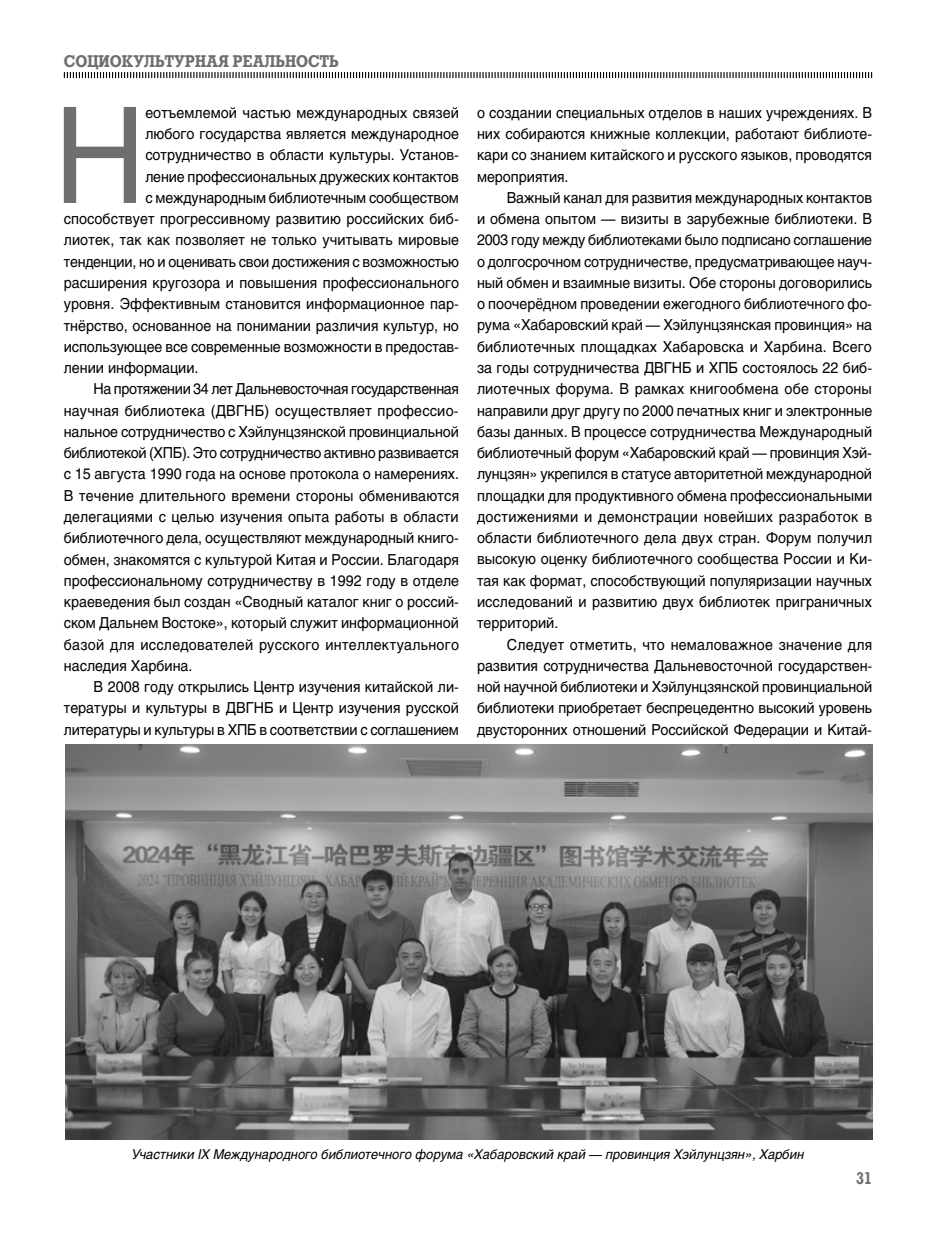
<style>
.page{position:relative;width:936px;height:1234px;background:#fff}
.page>*{position:absolute;margin:0;border:0;box-sizing:border-box;transform-origin:0 0}
.t1{font:132.15px "Helios C";color:#706f6f;scale:.95 1}
.t2{font:700 16.5px "Rodeo C";color:#706f6f;scale:.9 1}
.t3{font:15px/21.3px "Helios C";color:#000;text-align:justify;scale:.95 1}
.t4{font:15px "Helios C";letter-spacing:-.025em;color:#000;scale:.95 1}
.t5{font:15px "Helios C";letter-spacing:.02em;color:#000;scale:.95 1}
.t6{font:italic 13.5px "Helios C";color:#000;scale:.95 1}
</style>
<div class="page">
<svg style="left:63px;top:72px;width:809px;height:7px"></svg>
<img style="left:65px;top:744px;width:807px;height:394px">
<p class="t2" style="left:64px;top:51px;width:307px">СОЦИОКУЛЬТУРНАЯ РЕАЛЬНОСТЬ</p>
<h1 class="t1" style="left:54px;top:77px;width:97px">Н</h1>
<p class="t3" style="left:145px;top:102px;width:331px">еотъемлемой частью международных связей</p>
<p class="t3" style="left:145px;top:123px;width:331px">любого государства является международное</p>
<p class="t3" style="left:145px;top:144px;width:331px">сотрудничество в области культуры. Установ-</p>
<p class="t3" style="left:145px;top:165px;width:331px">ление профессиональных дружеских контактов</p>
<p class="t3" style="left:145px;top:187px;width:331px">с международным библиотечным сообществом</p>
<p class="t3" style="left:64px;top:208px;width:417px">способствует прогрессивному развитию российских биб-</p>
<p class="t3" style="left:64px;top:229px;width:417px">лиотек, так как позволяет не только учитывать мировые</p>
<p class="t3" style="left:64px;top:250px;width:417px">тенденции, но и оценивать свои достижения с возможностью</p>
<p class="t3" style="left:64px;top:272px;width:417px">расширения кругозора и повышения профессионального</p>
<p class="t3" style="left:64px;top:293px;width:417px">уровня. Эффективным становится информационное пар-</p>
<p class="t3" style="left:64px;top:314px;width:417px">тнёрство, основанное на понимании различия культур, но</p>
<p class="t3" style="left:64px;top:335px;width:417px">использующее все современные возможности в предостав-</p>
<p class="t3" style="left:64px;top:357px;width:143px">лении информации.</p>
<p class="t4" style="left:94px;top:380px;width:386px">На протяжении 34 лет Дальневосточная государственная</p>
<p class="t3" style="left:64px;top:399px;width:417px">научная библиотека (ДВГНБ) осуществляет профессио-</p>
<p class="t3" style="left:64px;top:421px;width:417px">нальное сотрудничество с Хэйлунцзянской провинциальной</p>
<p class="t4" style="left:64px;top:444px;width:417px">библиотекой (ХПБ). Это сотрудничество активно развивается</p>
<p class="t3" style="left:64px;top:463px;width:417px">с 15 августа 1990 года на основе протокола о намерениях.</p>
<p class="t3" style="left:64px;top:484px;width:417px">В течение длительного времени стороны обмениваются</p>
<p class="t3" style="left:64px;top:506px;width:417px">делегациями с целью изучения опыта работы в области</p>
<p class="t3" style="left:64px;top:527px;width:417px">библиотечного дела, осуществляют международный книго-</p>
<p class="t3" style="left:64px;top:548px;width:417px">обмен, знакомятся с культурой Китая и России. Благодаря</p>
<p class="t3" style="left:64px;top:569px;width:417px">профессиональному сотрудничеству в 1992 году в отделе</p>
<p class="t3" style="left:64px;top:591px;width:417px">краеведения был создан «Сводный каталог книг о россий-</p>
<p class="t3" style="left:64px;top:612px;width:417px">ском Дальнем Востоке», который служит информационной</p>
<p class="t5" style="left:64px;top:635px;width:417px">базой для исследователей русского интеллектуального</p>
<p class="t3" style="left:64px;top:654px;width:137px">наследия Харбина.</p>
<p class="t3" style="left:94px;top:676px;width:386px">В 2008 году открылись Центр изучения китайской ли-</p>
<p class="t3" style="left:64px;top:697px;width:417px">тературы и культуры в ДВГНБ и Центр изучения русской</p>
<p class="t3" style="left:64px;top:718px;width:417px">литературы и культуры в ХПБ в соответствии с соглашением</p>
<p class="t3" style="left:477px;top:102px;width:417px">о создании специальных отделов в наших учреждениях. В них собираются книжные коллекции, работают библиоте&shy;кари со знанием китайского и русского языков, проводятся мероприятия.</p>
<p class="t3" style="left:477px;top:187px;width:417px;text-indent:30px">Важный канал для развития международных контактов и обмена опытом — визиты в зарубежные библиотеки. В 2003 году между библиотеками было подписано соглашение о долгосрочном сотрудничестве, предусматривающее науч&shy;ный обмен и взаимные визиты. Обе стороны договорились о поочерёдном проведении ежегодного библиотечного фо&shy;рума «Хабаровский край — Хэйлунцзянская провинция» на библиотечных площадках Хабаровска и Харбина. Всего за годы сотрудничества ДВГНБ и ХПБ состоялось 22 биб&shy;лиотечных форума. В рамках книгообмена обе стороны направили друг другу по 2000 печатных книг и электронные базы данных. В процессе сотрудничества Международный библиотечный форум «Хабаровский край — провинция Хэй&shy;лунцзян» укрепился в статусе авторитетной международной площадки для продуктивного обмена профессиональными достижениями и демонстрации новейших разработок в области библиотечного дела двух стран. Форум получил высокую оценку библиотечного сообщества России и Ки&shy;тая как формат, способствующий популяризации научных исследований и развитию двух библиотек приграничных территорий.</p>
<p class="t3" style="left:477px;top:633px;width:417px;text-indent:30px">Следует отметить, что немаловажное значение для развития сотрудничества Дальневосточной государствен&shy;ной научной библиотеки и Хэйлунцзянской провинциальной библиотеки приобретает беспрецедентно высокий уровень двусторонних отношений Российской Федерации и Китай-</p>
<p class="t6" style="left:132px;top:1146px;width:709px">Участники IX Международного библиотечного форума «Хабаровский край — провинция Хэйлунцзян», Харбин</p>
<p class="t2" style="left:856px;top:1167px;width:19px">31</p>
</div>
